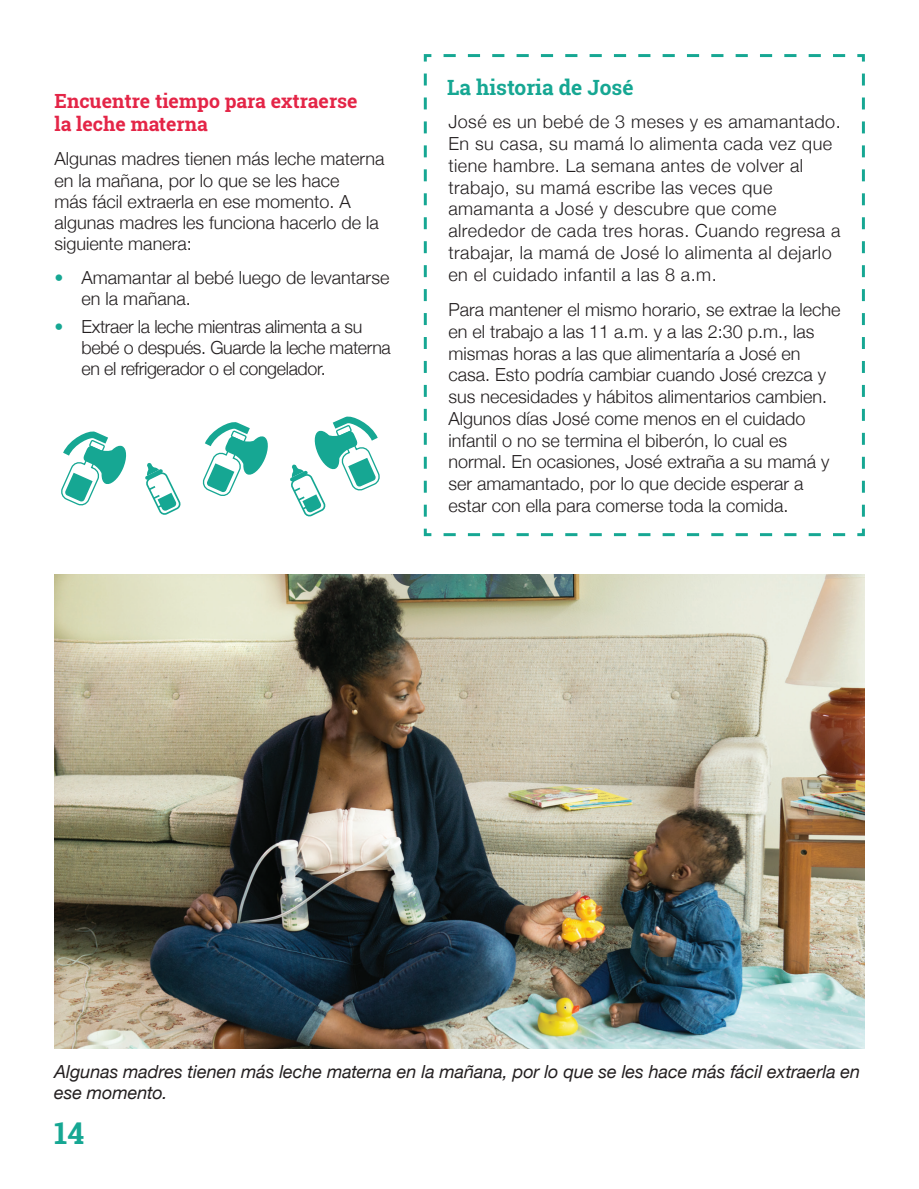
<style>
.page{position:relative;width:919px;height:1189px;background:#fff}
.page>*{position:absolute;margin:0;border:0;box-sizing:border-box;transform-origin:0 0}
.t1{font:700 30px "Roboto Slab";color:#16a793}
.t2{font:700 21px "Roboto Slab";color:#16a793}
.t3{font:700 19.5px/22.5px "Roboto Slab";color:#e42547}
.t4{font:300 18px/21.8px "Helvetica Neue";color:#231f20}
.t5{font:300 18px/21.8px "Helvetica Neue";letter-spacing:.025em;color:#231f20}
.t6{font:300 18px/21px "Helvetica Neue";letter-spacing:-.02em;color:#231f20}
.t7{font:italic 18px/21px "Helvetica Neue";color:#231f20}
.s1{color:#16a793}
</style>
<div class="page">
<svg style="left:423px;top:54px;width:442px;height:483px"></svg>
<img style="left:55px;top:574px;width:809px;height:474px">
<svg style="left:61px;top:431px;width:66px;height:75px"></svg>
<svg style="left:145px;top:463px;width:36px;height:52px"></svg>
<svg style="left:202px;top:422px;width:66px;height:74px"></svg>
<svg style="left:290px;top:416px;width:90px;height:101px"></svg>
<h3 class="t3" style="left:55px;top:90px;width:304px">Encuentre tiempo para extraerse la leche materna</h3>
<p class="t4" style="left:55px;top:147px;width:331px;line-height:21px">Algunas madres tienen más leche materna en la mañana, por lo que se les hace<br>más fácil extraerla en ese momento. A algunas madres les funciona hacerlo de la siguiente manera:</p>
<p class="t4" style="left:82px;top:266px;width:309px;line-height:21px;text-indent:-27px"><span class="s1">•</span> Amamantar al bebé luego de levantarse en la mañana.</p>
<p class="t6" style="left:82px;top:314px;width:310px;text-indent:-27px"><span class="s1">•</span> Extraer la leche mientras alimenta a su bebé o después. Guarde la leche materna en el refrigerador o el congelador.</p>
<h4 class="t2" style="left:447px;top:73px;width:188px">La historia de José</h4>
<p class="t5" style="left:448px;top:110px;width:394px">José es un bebé de 3 meses y es amamantado.<br>En su casa, su mamá lo alimenta cada vez que tiene hambre. La semana antes de volver al trabajo, su mamá escribe las veces que amamanta a José y descubre que come alrededor de cada tres horas. Cuando regresa a trabajar, la mamá de José lo alimenta al dejarlo en el cuidado infantil a las 8 a.m.</p>
<p class="t4" style="left:448px;top:297px;width:393px">Para mantener el mismo horario, se extrae la leche en el trabajo a las 11 a.m. y a las 2:30 p.m., las mismas horas a las que alimentaría a José en casa. Esto podría cambiar cuando José crezca y sus necesidades y hábitos alimentarios cambien.<br>Algunos días José come menos en el cuidado infantil o no se termina el biberón, lo cual es normal. En ocasiones, José extraña a su mamá y ser amamantado, por lo que decide esperar a estar con ella para comerse toda la comida.</p>
<p class="t7" style="left:54px;top:1062px;width:807px">Algunas madres tienen más leche materna en la mañana, por lo que se les hace más fácil extraerla en ese momento.</p>
<h1 class="t1" style="left:54px;top:1112px;width:32px">14</h1>
</div>
